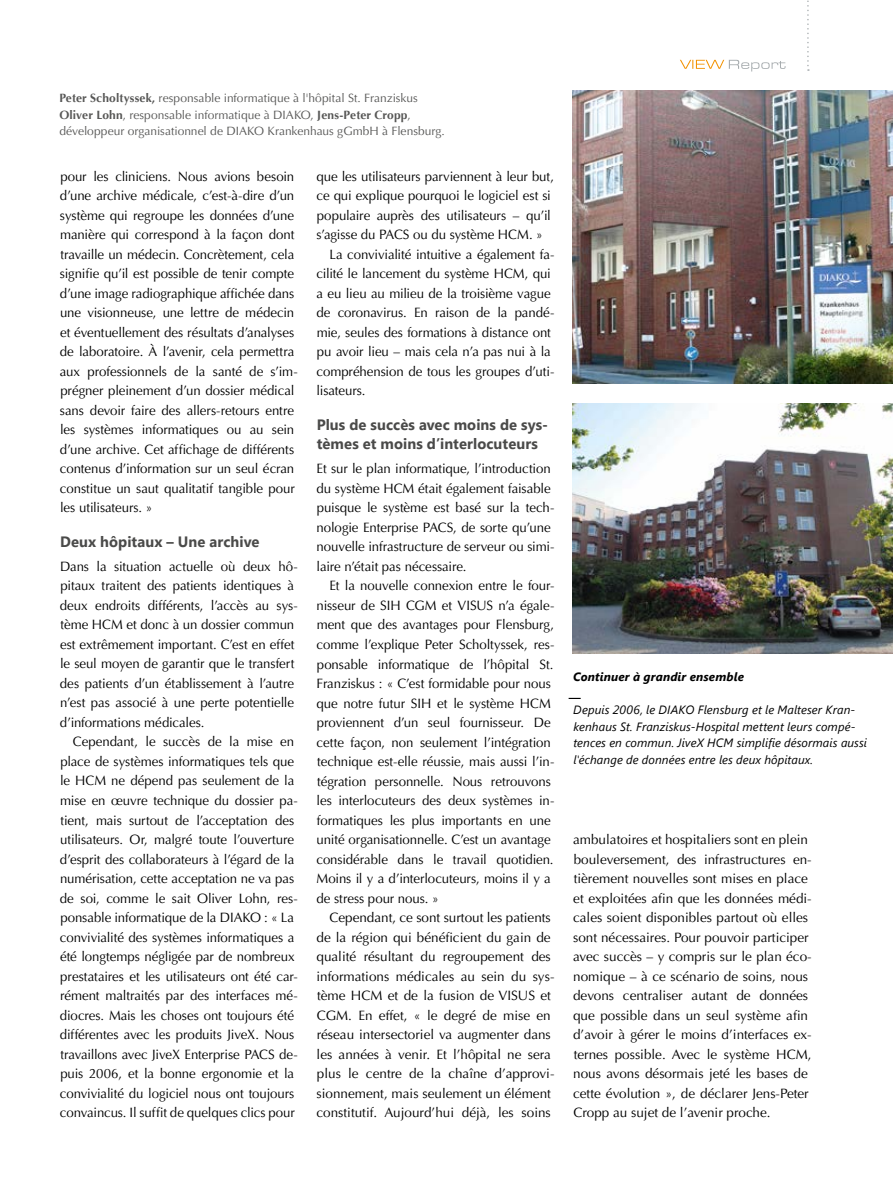
<style>
.page{position:relative;width:893px;height:1191px;background:#fff}
.page>*{position:absolute;margin:0;border:0;box-sizing:border-box;transform-origin:0 0}
.t1{font:700 24px "Optima LT";color:#000}
.t2{font:700 15px/19.5px "Segoe UI";letter-spacing:.005em;color:#4a4a49}
.t3{font:13.5px/19.5px "Optima LT";letter-spacing:-.005em;color:#000}
.t4{font:12px/16.5px "Optima LT";color:#575756}
.t5{font:italic 12px/16.5px "Segoe UI";letter-spacing:.01em;color:#000}
.t6{font:italic 700 12px "Segoe UI";letter-spacing:.015em;color:#000}
.s1{font-weight:700}
</style>
<div class="page">
<svg style="left:807px;top:0;width:2px;height:71px"></svg>
<svg style="left:680px;top:60px;width:105px;height:12px"></svg>
<img style="left:573px;top:90px;width:320px;height:294px">
<img style="left:573px;top:404px;width:320px;height:250px">
<p class="t4" style="left:59px;top:90px;width:387px"><span class="s1">Peter Scholtyssek,</span> responsable informatique à l'hôpital St. Franziskus<br><span class="s1">Oliver Lohn</span>, responsable informatique à DIAKO, <span class="s1">Jens-Peter Cropp</span>, développeur organisationnel de DIAKO Krankenhaus gGmbH à Flensburg.</p>
<p class="t3" style="left:60px;top:167px;width:239px">pour les cliniciens. Nous avions besoin d’une archive médicale, c’est-à-dire d’un système qui regroupe les données d’une manière qui correspond à la façon dont travaille un médecin. Concrètement, cela signifie qu’il est possible de tenir compte d’une image radiographique affichée dans une visionneuse, une lettre de médecin et éventuellement des résultats d’analyses de laboratoire. À l’avenir, cela permettra aux professionnels de la santé de s’im&shy;prégner pleinement d’un dossier médical sans devoir faire des allers-retours entre les systèmes informatiques ou au sein d’une archive. Cet affichage de différents contenus d’information sur un seul écran constitue un saut qualitatif tangible pour les utilisateurs. »</p>
<p class="t2" style="left:60px;top:531px;width:201px">Deux hôpitaux – Une archive</p>
<p class="t3" style="left:60px;top:557px;width:239px">Dans la situation actuelle où deux hô&shy;pitaux traitent des patients identiques à deux endroits différents, l’accès au sys&shy;tème HCM et donc à un dossier commun est extrêmement important. C’est en effet le seul moyen de garantir que le transfert des patients d’un établissement à l’autre n’est pas associé à une perte potentielle d’informations médicales.</p>
<p class="t3" style="left:60px;top:732px;width:239px;text-indent:13px">Cependant, le succès de la mise en place de systèmes informatiques tels que le HCM ne dépend pas seulement de la mise en œuvre technique du dossier pa&shy;tient, mais surtout de l’acceptation des utilisateurs. Or, malgré toute l’ouverture d’esprit des collaborateurs à l’égard de la numérisation, cette acceptation ne va pas de soi, comme le sait Oliver Lohn, res&shy;ponsable informatique de la DIAKO : « La convivialité des systèmes informatiques a été longtemps négligée par de nombreux prestataires et les utilisateurs ont été car&shy;rément maltraités par des interfaces mé&shy;diocres. Mais les choses ont toujours été différentes avec les produits JiveX. Nous travaillons avec JiveX Enterprise PACS de&shy;puis 2006, et la bonne ergonomie et la convivialité du logiciel nous ont toujours convaincus. Il suffit de quelques clics pour</p>
<p class="t3" style="left:316px;top:167px;width:239px">que les utilisateurs parviennent à leur but,</p>
<p class="t3" style="left:316px;top:186px;width:236px">ce qui explique pourquoi le logiciel est si</p>
<p class="t3" style="left:317px;top:206px;width:236px">populaire auprès des utilisateurs – qu’il</p>
<p class="t3" style="left:316px;top:225px;width:228px">s’agisse du PACS ou du système HCM. »</p>
<p class="t3" style="left:329px;top:245px;width:226px">La convivialité intuitive a également fa-</p>
<p class="t3" style="left:316px;top:264px;width:236px">cilité le lancement du système HCM, qui</p>
<p class="t3" style="left:316px;top:284px;width:236px">a eu lieu au milieu de la troisième vague</p>
<p class="t3" style="left:316px;top:303px;width:239px">de coronavirus. En raison de la pandé-</p>
<p class="t3" style="left:317px;top:323px;width:236px">mie, seules des formations à distance ont</p>
<p class="t3" style="left:317px;top:342px;width:235px">pu avoir lieu – mais cela n’a pas nui à la</p>
<p class="t3" style="left:316px;top:362px;width:239px">compréhension de tous les groupes d’uti-</p>
<p class="t3" style="left:317px;top:381px;width:50px">lisateurs.</p>
<p class="t2" style="left:317px;top:414px;width:233px">Plus de succès avec moins de sys&shy;tèmes et moins d’interlocuteurs</p>
<p class="t3" style="left:316px;top:459px;width:239px">Et sur le plan informatique, l’introduction du système HCM était également faisable puisque le système est basé sur la tech&shy;nologie Enterprise PACS, de sorte qu’une nouvelle infrastructure de serveur ou simi&shy;laire n’était pas nécessaire.</p>
<p class="t3" style="left:316px;top:576px;width:239px;text-indent:13px">Et la nouvelle connexion entre le four&shy;nisseur de SIH CGM et VISUS n’a égale&shy;ment que des avantages pour Flensburg, comme l’explique Peter Scholtyssek, res&shy;ponsable informatique de l’hôpital St.<br>Franziskus : « C’est formidable pour nous que notre futur SIH et le système HCM proviennent d’un seul fournisseur. De cette façon, non seulement l’intégration technique est-elle réussie, mais aussi l’in&shy;tégration personnelle. Nous retrouvons les interlocuteurs des deux systèmes in&shy;formatiques les plus importants en une unité organisationnelle. C’est un avantage considérable dans le travail quotidien.<br>Moins il y a d’interlocuteurs, moins il y a de stress pour nous. »</p>
<p class="t3" style="left:316px;top:908px;width:239px;text-indent:13px">Cependant, ce sont surtout les patients de la région qui bénéficient du gain de qualité résultant du regroupement des informations médicales au sein du sys&shy;tème HCM et de la fusion de VISUS et CGM. En effet, « le degré de mise en réseau intersectoriel va augmenter dans les années à venir. Et l’hôpital ne sera plus le centre de la chaîne d’approvi&shy;sionnement, mais seulement un élément constitutif. Aujourd’hui déjà, les soins</p>
<p class="t6" style="left:573px;top:668px;width:172px">Continuer à grandir ensemble</p>
<h1 class="t1" style="left:569px;top:674px;width:13px">_</h1>
<p class="t5" style="left:573px;top:701px;width:295px">Depuis 2006, le DIAKO Flensburg et le Malteser Kran&shy;kenhaus St. Franziskus-Hospital mettent leurs compé&shy;tences en commun. JiveX HCM simplifie désormais aussi l'échange de données entre les deux hôpitaux.</p>
<p class="t3" style="left:573px;top:830px;width:240px">ambulatoires et hospitaliers sont en plein bouleversement, des infrastructures en&shy;tièrement nouvelles sont mises en place et exploitées afin que les données médi&shy;cales soient disponibles partout où elles sont nécessaires. Pour pouvoir participer avec succès – y compris sur le plan éco&shy;nomique – à ce scénario de soins, nous devons centraliser autant de données que possible dans un seul système afin d’avoir à gérer le moins d’interfaces ex&shy;ternes possible. Avec le système HCM, nous avons désormais jeté les bases de cette évolution », de déclarer Jens-Peter Cropp au sujet de l’avenir proche.</p>
</div>
